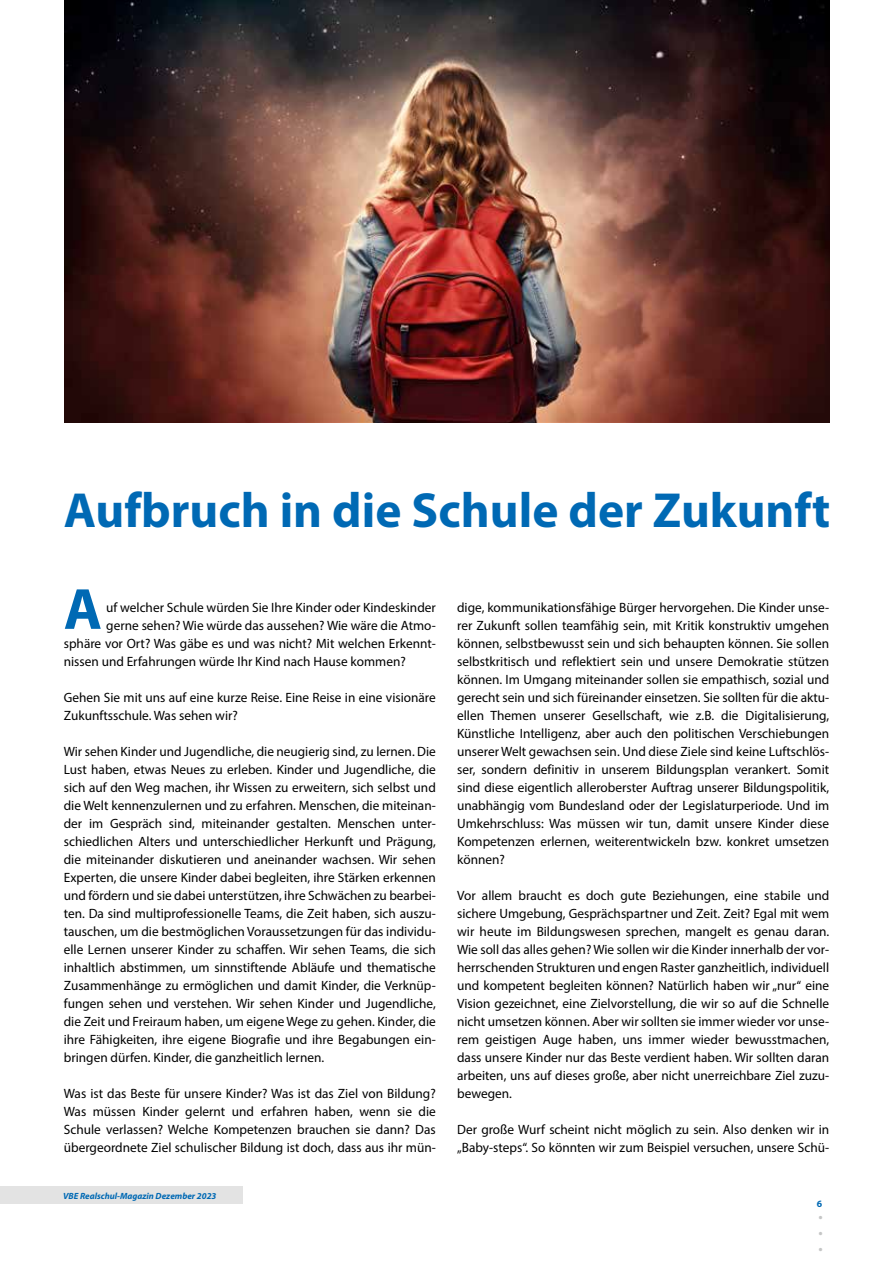
<style>
.page{position:relative;width:893px;height:1263px;background:#fff}
.page>*{position:absolute;margin:0;border:0;box-sizing:border-box;transform-origin:0 0}
.t1{font:700 58.5px "Myriad Pro";color:#0069b4}
.t2{font:700 49.5px "Myriad Pro";color:#0069b4}
.t3{font:700 18px/15.9px "Myriad Pro";color:#c5c6c6;text-align:justify}
.t4{font:13.5px/18px "Myriad Pro";color:#000;text-align:justify}
.t5{font:700 9.75px "Myriad Pro";color:#0069b4}
.t6{font:italic 700 9px "Myriad Pro";color:#0069b4}
</style>
<div class="page">
<div style="left:0;top:1186px;width:242px;height:17px;background:#e3e3e3"></div>
<img style="left:65px;top:0;width:764px;height:422px">
<h2 class="t2" style="left:64px;top:478px;width:768px">Aufbruch in die Schule der Zukunft</h2>
<h1 class="t1" style="left:64px;top:571px;width:40px">A</h1>
<p class="t4" style="left:106px;top:598px;width:331px">uf welcher Schule würden Sie Ihre Kinder oder Kindeskinder</p>
<p class="t4" style="left:106px;top:616px;width:331px">gerne sehen? Wie würde das aussehen? Wie wäre die Atmo-</p>
<p class="t4" style="left:64px;top:634px;width:374px">sphäre vor Ort? Was gäbe es und was nicht? Mit welchen Erkennt-</p>
<p class="t4" style="left:64px;top:652px;width:344px">nissen und Erfahrungen würde Ihr Kind nach Hause kommen?</p>
<p class="t4" style="left:64px;top:688px;width:374px">Gehen Sie mit uns auf eine kurze Reise. Eine Reise in eine visionäre<br>Zukunftsschule. Was sehen wir?</p>
<p class="t4" style="left:64px;top:742px;width:374px">Wir sehen Kinder und Jugendliche, die neugierig sind, zu lernen. Die Lust haben, etwas Neues zu erleben. Kinder und Jugendliche, die sich auf den Weg machen, ihr Wissen zu erweitern, sich selbst und die Welt kennenzulernen und zu erfahren. Menschen, die miteinan&shy;der im Gespräch sind, miteinander gestalten. Menschen unter&shy;schiedlichen Alters und unterschiedlicher Herkunft und Prägung, die miteinander diskutieren und aneinander wachsen. Wir sehen Experten, die unsere Kinder dabei begleiten, ihre Stärken erkennen und fördern und sie dabei unterstützen, ihre Schwächen zu bearbei&shy;ten. Da sind multiprofessionelle Teams, die Zeit haben, sich auszu&shy;tauschen, um die bestmöglichen Voraussetzungen für das individu&shy;elle Lernen unserer Kinder zu schaffen. Wir sehen Teams, die sich inhaltlich abstimmen, um sinnstiftende Abläufe und thematische Zusammenhänge zu ermöglichen und damit Kinder, die Verknüp&shy;fungen sehen und verstehen. Wir sehen Kinder und Jugendliche, die Zeit und Freiraum haben, um eigene Wege zu gehen. Kinder, die ihre Fähigkeiten, ihre eigene Biografie und ihre Begabungen ein&shy;bringen dürfen. Kinder, die ganzheitlich lernen.</p>
<p class="t4" style="left:64px;top:1084px;width:374px">Was ist das Beste für unsere Kinder? Was ist das Ziel von Bildung?<br>Was müssen Kinder gelernt und erfahren haben, wenn sie die Schule verlassen? Welche Kompetenzen brauchen sie dann? Das übergeordnete Ziel schulischer Bildung ist doch, dass aus ihr mün-</p>
<p class="t6" style="left:63px;top:1190px;width:155px">VBE Realschul-Magazin Dezember 2023</p>
<p class="t4" style="left:457px;top:598px;width:374px">dige, kommunikationsfähige Bürger hervorgehen. Die Kinder unse&shy;rer Zukunft sollen teamfähig sein, mit Kritik konstruktiv umgehen können, selbstbewusst sein und sich behaupten können. Sie sollen selbstkritisch und reflektiert sein und unsere Demokratie stützen können. Im Umgang miteinander sollen sie empathisch, sozial und gerecht sein und sich füreinander einsetzen. Sie sollten für die aktu&shy;ellen Themen unserer Gesellschaft, wie z.B. die Digitalisierung, Künstliche Intelligenz, aber auch den politischen Verschiebungen unserer Welt gewachsen sein. Und diese Ziele sind keine Luftschlös&shy;ser, sondern definitiv in unserem Bildungsplan verankert. Somit sind diese eigentlich alleroberster Auftrag unserer Bildungspolitik, unabhängig vom Bundesland oder der Legislaturperiode. Und im Umkehrschluss: Was müssen wir tun, damit unsere Kinder diese Kompetenzen erlernen, weiterentwickeln bzw. konkret umsetzen können?</p>
<p class="t4" style="left:457px;top:886px;width:374px">Vor allem braucht es doch gute Beziehungen, eine stabile und sichere Umgebung, Gesprächspartner und Zeit. Zeit? Egal mit wem wir heute im Bildungswesen sprechen, mangelt es genau daran.<br>Wie soll das alles gehen? Wie sollen wir die Kinder innerhalb der vor&shy;herrschenden Strukturen und engen Raster ganzheitlich, individuell und kompetent begleiten können? Natürlich haben wir „nur“ eine Vision gezeichnet, eine Zielvorstellung, die wir so auf die Schnelle nicht umsetzen können. Aber wir sollten sie immer wieder vor unse&shy;rem geistigen Auge haben, uns immer wieder bewusstmachen, dass unsere Kinder nur das Beste verdient haben. Wir sollten daran arbeiten, uns auf dieses große, aber nicht unerreichbare Ziel zuzu&shy;bewegen.</p>
<p class="t4" style="left:457px;top:1120px;width:374px">Der große Wurf scheint nicht möglich zu sein. Also denken wir in „Baby-steps“. So könnten wir zum Beispiel versuchen, unsere Schü-</p>
<p class="t5" style="left:817px;top:1197px;width:7px">6</p>
<h3 class="t3" style="left:818px;top:1204px;width:6px">. . .</h3>
</div>
